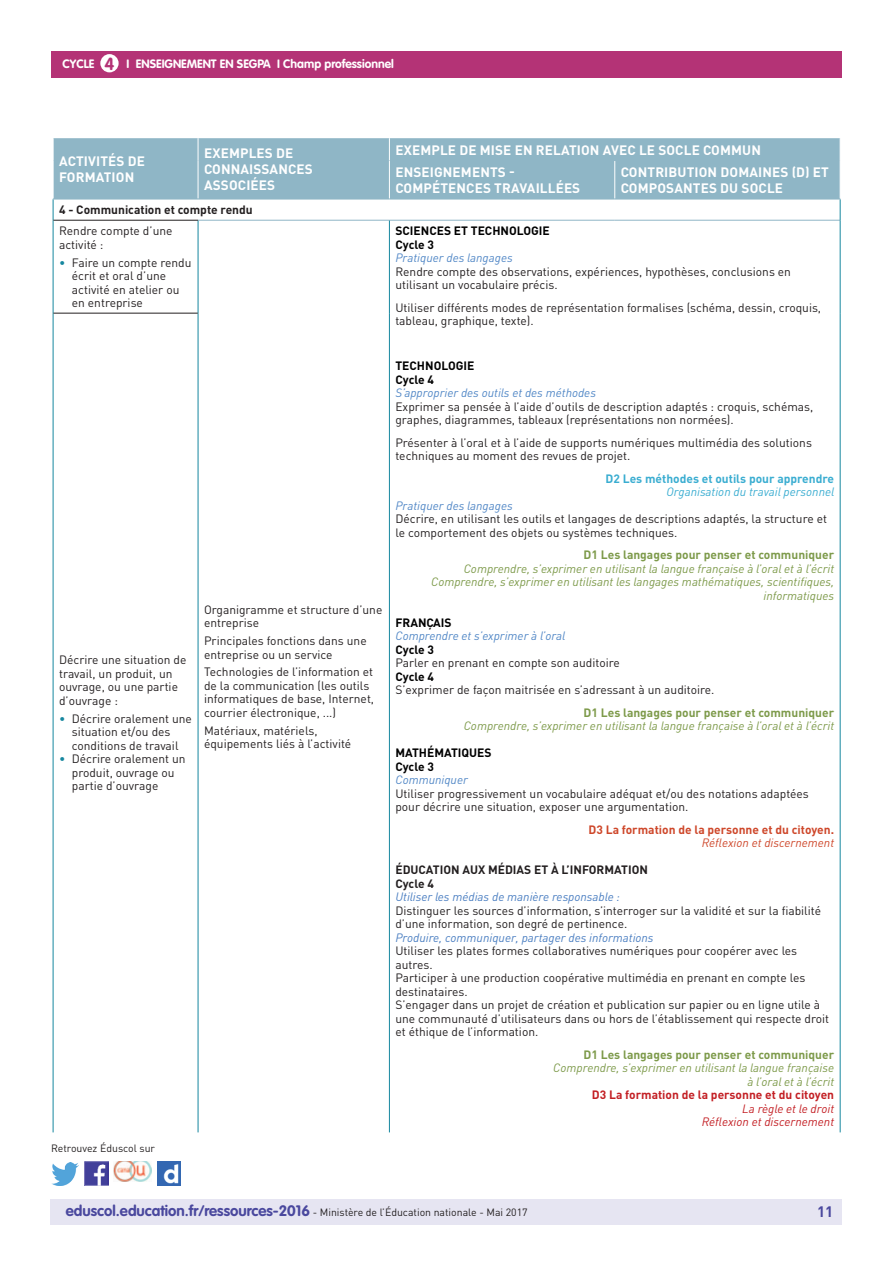
<style>
.page{position:relative;width:893px;height:1263px;background:#fff}
.page>*{position:absolute;margin:0;border:0;box-sizing:border-box;transform-origin:0 0}
.t1{font:700 17.25px "VAG Rounded Std";color:#b43376}
.t2{font:700 15px "DIN Pro";color:#4a489e}
.t3{font:700 13.5px/16.2px "DIN Pro";letter-spacing:.01em;color:#fff}
.t4{font:12px/13.5px "DIN Pro";color:#231f20}
.t5{font:italic 12px/13.5px "DIN Pro";color:#7d9a4a;text-align:right}
.t6{font:italic 12px "DIN Pro";color:#5187c6}
.t7{font:700 12px "DIN Pro";color:#7d9a4a}
.t8{font:700 12px/13.5px "DIN Pro";color:#000}
.t9{font:italic 12px "DIN Pro";color:#4a7ec1}
.t10{font:700 12px "DIN Pro";color:#231f20}
.t11{font:700 12px "VAG Rounded Std";color:#fff}
.t12{font:italic 12px/13.5px "DIN Pro";color:#c31f24;text-align:right}
.t13{font:700 12px "DIN Pro";color:#ce472a}
.t14{font:700 12px "DIN Pro";color:#c31f24}
.t15{font:700 12px "DIN Pro";color:#3aadd1}
.t16{font:italic 12px "DIN Pro";color:#3aadd1}
.t17{font:italic 12px "DIN Pro";color:#ce472a}
.t18{font:10.5px "DIN Pro";color:#231f20}
.s1{color:#16879f}
.s2{font-family:"VAG Rounded Std";font-weight:700;font-size:15px;color:#4a489e}
</style>
<div class="page">
<div style="left:50px;top:1199px;width:791px;height:26px;background:#e6e5f2"></div>
<div style="left:51px;top:51px;width:791px;height:27px;background:#b43376"></div>
<div style="left:100px;top:54px;width:19px;height:18px;background:#fff;border-radius:50%"></div>
<img style="left:85px;top:1162px;width:23px;height:23px">
<img style="left:51px;top:1163px;width:28px;height:22px">
<img style="left:158px;top:1162px;width:22px;height:23px">
<img style="left:114px;top:1162px;width:38px;height:19px">
<div style="left:54px;top:138px;width:786px;height:61px;background:#8fb6c6"></div>
<svg style="left:198px;top:138px;width:1px;height:23px"></svg>
<svg style="left:389px;top:138px;width:1px;height:23px"></svg>
<hr style="left:198px;top:161px;width:1px;height:38px;background:#fff">
<hr style="left:389px;top:161px;width:1px;height:38px;background:#fff">
<hr style="left:614px;top:161px;width:1px;height:38px;background:#fff">
<hr style="left:390px;top:160px;width:225px;height:1px;background:#8fb6c6">
<hr style="left:615px;top:160px;width:225px;height:1px;background:#8fb6c6">
<hr style="left:198px;top:220px;width:191px;height:1px;background:#8fb6c6">
<hr style="left:389px;top:220px;width:226px;height:1px;background:#8fb6c6">
<hr style="left:615px;top:220px;width:225px;height:1px;background:#8fb6c6">
<svg style="left:53px;top:200px;width:1px;height:20px"></svg>
<svg style="left:840px;top:199px;width:1px;height:21px"></svg>
<hr style="left:53px;top:220px;width:1px;height:93px;background:#16879f">
<hr style="left:198px;top:221px;width:1px;height:92px;background:#16879f">
<hr style="left:389px;top:220px;width:1px;height:93px;background:#16879f">
<hr style="left:840px;top:220px;width:1px;height:93px;background:#16879f">
<hr style="left:53px;top:313px;width:1px;height:819px;background:#16879f">
<hr style="left:198px;top:313px;width:1px;height:819px;background:#16879f">
<hr style="left:389px;top:313px;width:1px;height:819px;background:#16879f">
<hr style="left:840px;top:313px;width:1px;height:819px;background:#16879f">
<svg style="left:53px;top:138px;width:1px;height:23px"></svg>
<hr style="left:53px;top:220px;width:145px;height:1px;background:#231f20">
<hr style="left:53px;top:199px;width:145px;height:1px;background:#8fb6c6">
<hr style="left:198px;top:199px;width:191px;height:1px;background:#8fb6c6">
<hr style="left:389px;top:199px;width:226px;height:1px;background:#8fb6c6">
<hr style="left:615px;top:199px;width:225px;height:1px;background:#8fb6c6">
<hr style="left:53px;top:313px;width:145px;height:1px;background:#231f20">
<h1 class="t1" style="left:105px;top:53px;width:11px">4</h1>
<p class="t11" style="left:63px;top:57px;width:33px">CYCLE</p>
<p class="t11" style="left:127px;top:57px;width:269px">I Enseignement en SEGPA I Champ professionnel</p>
<p class="t3" style="left:59px;top:152px;width:87px">Activités de formation</p>
<p class="t3" style="left:204px;top:144px;width:109px">Exemples de connaissances asso</p>
<p class="t3" style="left:238px;top:177px;width:38px">ciées</p>
<p class="t10" style="left:59px;top:202px;width:195px">4 - Communication et compte rendu</p>
<p class="t4" style="left:59px;top:224px;width:115px">Rendre compte d’une activité :</p>
<p class="t4" style="left:72px;top:255px;width:121px;text-indent:-13px"><span class="s1">•</span> Faire un compte rendu écrit et oral d’une activité en atelier ou en entreprise</p>
<p class="t4" style="left:59px;top:653px;width:129px">Décrire une situation de travail, un produit, un ouvrage, ou une partie d’ouvrage :</p>
<p class="t4" style="left:72px;top:711px;width:122px;text-indent:-13px"><span class="s1">•</span> Décrire oralement une situation et/ou des conditions de travail</p>
<p class="t4" style="left:72px;top:752px;width:115px;text-indent:-13px"><span class="s1">•</span> Décrire oralement un produit, ouvrage ou partie d’ouvrage</p>
<p class="t4" style="left:204px;top:602px;width:180px">Organigramme et structure d’une entreprise</p>
<p class="t4" style="left:204px;top:634px;width:164px">Principales fonctions dans une entreprise ou un service</p>
<p class="t4" style="left:204px;top:665px;width:172px">Technologies de l’information et de la communication (les outils informatiques de base, Internet, courrier électronique, ...)</p>
<p class="t4" style="left:204px;top:723px;width:149px">Matériaux, matériels, équipements liés à l’activité</p>
<p class="t18" style="left:51px;top:1141px;width:106px">Retrouvez Éduscol sur</p>
<p class="t3" style="left:395px;top:138px;width:367px;line-height:22.4px">Exemple de mise en relation avec le socle commun<br>Enseignements -</p>
<p class="t3" style="left:395px;top:180px;width:185px">Compétences travaillées</p>
<p class="t3" style="left:621px;top:163px;width:207px">Contribution domaines (D) et composa</p>
<p class="t3" style="left:683px;top:180px;width:101px">ntes du socle</p>
<p class="t8" style="left:395px;top:224px;width:15px">SCIENCE</p>
<p class="t8" style="left:444px;top:224px;width:94px">S ET TECHNOLOGIE</p>
<p class="t8" style="left:395px;top:237px;width:40px">Cycle 3</p>
<p class="t6" style="left:395px;top:251px;width:119px">Pratiquer des langages</p>
<p class="t4" style="left:395px;top:265px;width:397px">Rendre compte des observations, expériences, hypothèses, conclusions en utilisant un vocabulaire précis.</p>
<p class="t4" style="left:395px;top:301px;width:427px">Utiliser différents modes de représentation formalises (schéma, dessin, croquis, tableau, graphique, texte).</p>
<p class="t8" style="left:395px;top:359px;width:68px">TECHNOLOGIE<br>Cycle 4</p>
<p class="t6" style="left:395px;top:386px;width:202px">S’approprier des outils et des méthodes</p>
<p class="t4" style="left:395px;top:399px;width:419px">Exprimer sa pensée à l’aide d’outils de description adaptés : croquis, schémas, graphes, diagrammes, tableaux (représentations non normées).</p>
<p class="t4" style="left:395px;top:435px;width:418px">Présenter à l’oral et à l’aide de supports numériques multimédia des solutions techniques au moment des revues de projet.</p>
<p class="t15" style="left:606px;top:470px;width:230px">D2 Les méthodes et outils pour apprendre</p>
<p class="t16" style="left:666px;top:485px;width:169px">Organisation du travail personnel</p>
<p class="t6" style="left:395px;top:498px;width:119px">Pratiquer des langages</p>
<p class="t4" style="left:395px;top:512px;width:433px">Décrire, en utilisant les outils et langages de descriptions adaptés, la structure et le comportement des objets ou systèmes techniques.</p>
<p class="t7" style="left:584px;top:547px;width:252px">D1 Les langages pour penser et communiquer</p>
<p class="t5" style="left:431px;top:561px;width:405px">Comprendre, s’exprimer en utilisant la langue française à l’oral et à l’écrit<br>Comprendre, s’exprimer en utilisant les langages mathématiques, scientifiques, informatiques</p>
<p class="t8" style="left:395px;top:615px;width:58px">FRAN ÇAIS</p>
<p class="t6" style="left:395px;top:629px;width:171px">Comprendre et s’exprimer à l’oral</p>
<p class="t8" style="left:395px;top:642px;width:40px">Cycle 3</p>
<p class="t4" style="left:395px;top:656px;width:226px">Parler en prenant en compte son auditoire</p>
<p class="t8" style="left:395px;top:669px;width:40px">Cycle 4</p>
<p class="t4" style="left:395px;top:683px;width:321px">S’exprimer de façon maitrisée en s’adressant à un auditoire.</p>
<p class="t7" style="left:584px;top:704px;width:252px">D1 Les langages pour penser et communiquer</p>
<p class="t5" style="left:464px;top:719px;width:372px">Comprendre, s’exprimer en utilisant la langue française à l’oral et à l’écrit</p>
<p class="t8" style="left:395px;top:746px;width:98px">MATHÉMATI QUES<br>Cycle 3</p>
<p class="t6" style="left:395px;top:773px;width:74px">Communiquer</p>
<p class="t4" style="left:395px;top:786px;width:415px">Utiliser progressivement un vocabulaire adéquat et/ou des notations adaptées pour décrire une situation, exposer une argumentation.</p>
<p class="t13" style="left:589px;top:821px;width:247px">D3 La formation de la personne et du citoyen.</p>
<p class="t17" style="left:702px;top:836px;width:134px">Réflexion et discernement</p>
<p class="t10" style="left:395px;top:862px;width:9px">ÉDUC</p>
<p class="t10" style="left:426px;top:862px;width:70px">ATION AUX MÉDI</p>
<p class="t10" style="left:517px;top:862px;width:131px">AS ET À L’INFORMATI ON</p>
<p class="t10" style="left:395px;top:875px;width:40px">Cycle 4</p>
<p class="t9" style="left:395px;top:890px;width:226px">Utiliser les médias de manière responsable :</p>
<p class="t4" style="left:395px;top:903px;width:427px">Distinguer les sources d’information, s’interroger sur la validité et sur la fiabilité d’une information, son degré de pertinence.</p>
<p class="t9" style="left:395px;top:930px;width:260px">Produire, communiquer, partager des informations</p>
<p class="t4" style="left:395px;top:944px;width:435px">Utiliser les plates formes collaboratives numériques pour coopérer avec les autres.<br>Participer à une production coopérative multimédia en prenant en compte les destinataires.<br>S’engager dans un projet de création et publication sur papier ou en ligne utile à une communauté d’utilisateurs dans ou hors de l’établissement qui respecte droit et éthique de l’information.</p>
<p class="t7" style="left:584px;top:1046px;width:252px">D1 Les langages pour penser et communiquer</p>
<p class="t5" style="left:553px;top:1061px;width:282px">Comprendre, s’exprimer en utilisant la langue française à l’oral et à l’écrit</p>
<p class="t14" style="left:592px;top:1087px;width:244px">D3 La formation de la personne et du citoyen</p>
<p class="t12" style="left:702px;top:1101px;width:134px">La règle et le droit<br>Réflexion et discernement</p>
<p class="t18" style="left:66px;top:1205px;width:463px"><span class="s2">eduscol.education.fr/ressources-2016</span> - Ministère de l’Éducation nationale - Mai 2017</p>
<p class="t2" style="left:817px;top:1201px;width:18px">11</p>
</div>
